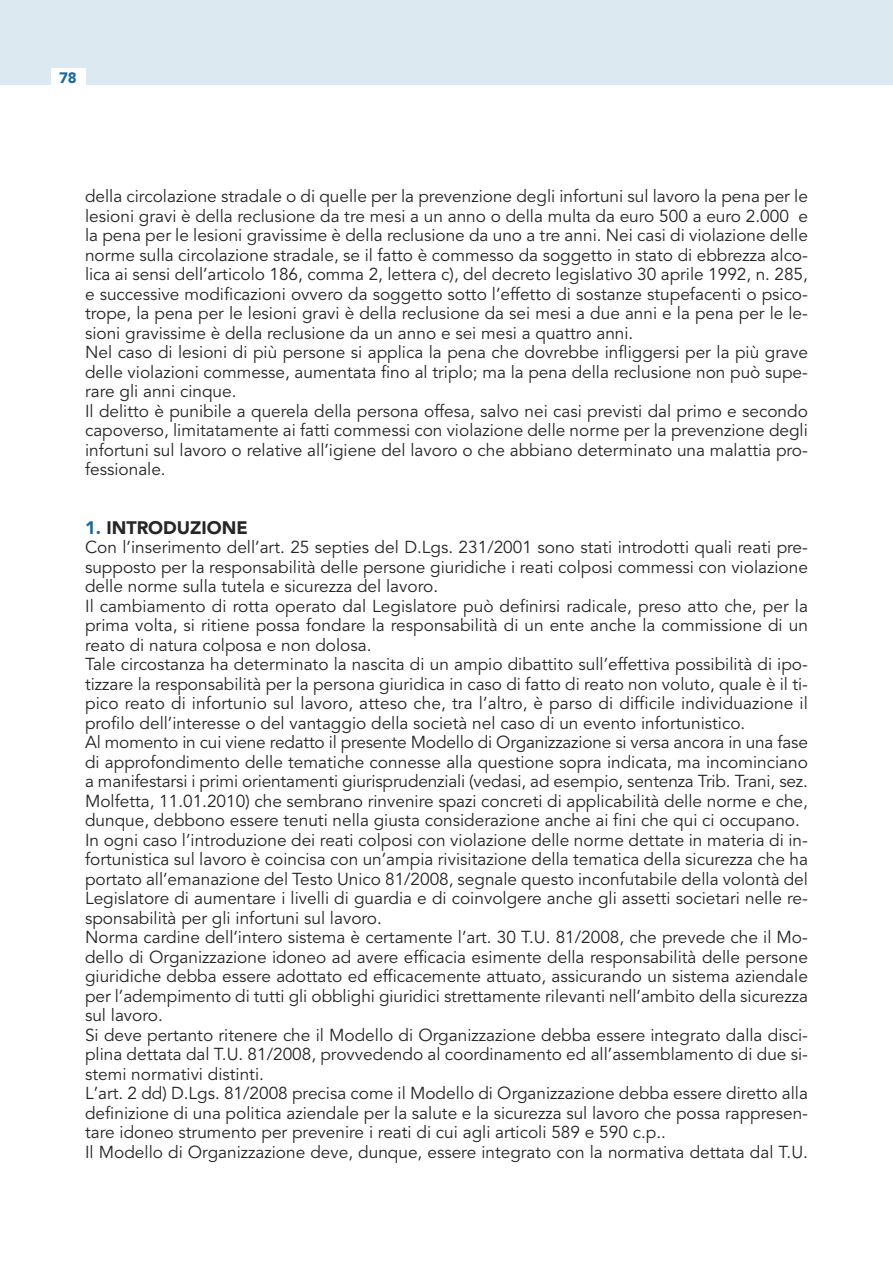
<style>
.page{position:relative;width:893px;height:1263px;background:#fff}
.page>*{position:absolute;margin:0;border:0;box-sizing:border-box;transform-origin:0 0}
.t1{font:900 18px "Avenir";color:#272627}
.t2{font:17.25px/19.5px "Avenir";color:#272627}
.t3{font:900 15px "Avenir";color:#1769a4}
.s1{color:#1769a4}
</style>
<div class="page">
<div style="left:0;top:0;width:893px;height:85px;background:#dce9f1"></div>
<div style="left:51px;top:68px;width:34px;height:26px;background:#fff"></div>
<p class="t3" style="left:59px;top:72px;width:19px">78</p>
<p class="t2" style="left:85px;top:188px;width:724px">della circolazione stradale o di quelle per la prevenzione degli infortuni sul lavoro la pena per le lesioni gravi è della reclusione da tre mesi a un anno o della multa da euro 500 a euro 2.000 e la pena per le lesioni gravissime è della reclusione da uno a tre anni. Nei casi di violazione delle norme sulla circolazione stradale, se il fatto è commesso da soggetto in stato di ebbrezza alco&shy;lica ai sensi dell’articolo 186, comma 2, lettera c), del decreto legislativo 30 aprile 1992, n. 285, e successive modificazioni ovvero da soggetto sotto l’effetto di sostanze stupefacenti o psico&shy;trope, la pena per le lesioni gravi è della reclusione da sei mesi a due anni e la pena per le le&shy;sioni gravissime è della reclusione da un anno e sei mesi a quattro anni.<br>Nel caso di lesioni di più persone si applica la pena che dovrebbe infliggersi per la più grave delle violazioni commesse, aumentata fino al triplo; ma la pena della reclusione non può supe&shy;rare gli anni cinque.<br>Il delitto è punibile a querela della persona offesa, salvo nei casi previsti dal primo e secondo capoverso, limitatamente ai fatti commessi con violazione delle norme per la prevenzione degli infortuni sul lavoro o relative all’igiene del lavoro o che abbiano determinato una malattia pro&shy;fessionale.</p>
<p class="t1" style="left:85px;top:520px;width:164px"><span class="s1">1.</span> INTRODUZIONE</p>
<p class="t2" style="left:85px;top:539px;width:724px">Con l’inserimento dell’art. 25 septies del D.Lgs. 231/2001 sono stati introdotti quali reati pre&shy;supposto per la responsabilità delle persone giuridiche i reati colposi commessi con violazione delle norme sulla tutela e sicurezza del lavoro.<br>Il cambiamento di rotta operato dal Legislatore può definirsi radicale, preso atto che, per la prima volta, si ritiene possa fondare la responsabilità di un ente anche la commissione di un reato di natura colposa e non dolosa.<br>Tale circostanza ha determinato la nascita di un ampio dibattito sull’effettiva possibilità di ipo&shy;tizzare la responsabilità per la persona giuridica in caso di fatto di reato non voluto, quale è il ti&shy;pico reato di infortunio sul lavoro, atteso che, tra l’altro, è parso di difficile individuazione il profilo dell’interesse o del vantaggio della società nel caso di un evento infortunistico.<br>Al momento in cui viene redatto il presente Modello di Organizzazione si versa ancora in una fase di approfondimento delle tematiche connesse alla questione sopra indicata, ma incominciano a manifestarsi i primi orientamenti giurisprudenziali (vedasi, ad esempio, sentenza Trib. Trani, sez.<br>Molfetta, 11.01.2010) che sembrano rinvenire spazi concreti di applicabilità delle norme e che, dunque, debbono essere tenuti nella giusta considerazione anche ai fini che qui ci occupano.<br>In ogni caso l’introduzione dei reati colposi con violazione delle norme dettate in materia di in&shy;fortunistica sul lavoro è coincisa con un’ampia rivisitazione della tematica della sicurezza che ha portato all’emanazione del Testo Unico 81/2008, segnale questo inconfutabile della volontà del Legislatore di aumentare i livelli di guardia e di coinvolgere anche gli assetti societari nelle re&shy;sponsabilità per gli infortuni sul lavoro.<br>Norma cardine dell’intero sistema è certamente l’art. 30 T.U. 81/2008, che prevede che il Mo&shy;dello di Organizzazione idoneo ad avere efficacia esimente della responsabilità delle persone giuridiche debba essere adottato ed efficacemente attuato, assicurando un sistema aziendale per l’adempimento di tutti gli obblighi giuridici strettamente rilevanti nell’ambito della sicurezza sul lavoro.<br>Si deve pertanto ritenere che il Modello di Organizzazione debba essere integrato dalla disci&shy;plina dettata dal T.U. 81/2008, provvedendo al coordinamento ed all’assemblamento di due si&shy;stemi normativi distinti.<br>L’art. 2 dd) D.Lgs. 81/2008 precisa come il Modello di Organizzazione debba essere diretto alla definizione di una politica aziendale per la salute e la sicurezza sul lavoro che possa rappresen&shy;tare idoneo strumento per prevenire i reati di cui agli articoli 589 e 590 c.p..<br>Il Modello di Organizzazione deve, dunque, essere integrato con la normativa dettata dal T.U.</p>
</div>
